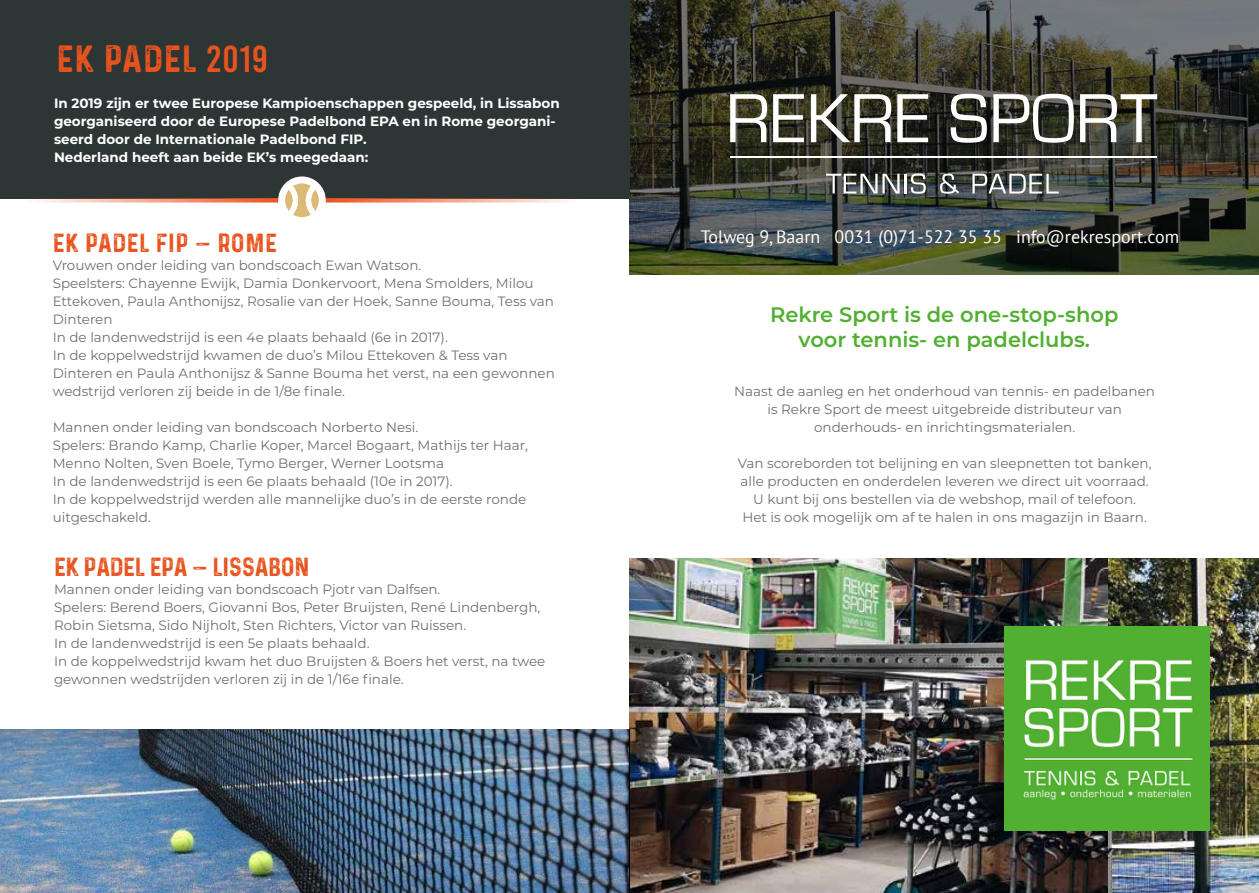
<style>
.page{position:relative;width:1259px;height:893px;background:#fff}
.page>*{position:absolute;margin:0;border:0;box-sizing:border-box;transform-origin:0 0}
.t1{font:30.45px "Prequel Demo";letter-spacing:.02em;color:#e8531e}
.t2{font:600 21px/25.2px "Montserrat";color:#51b032;text-align:center}
.t3{font:21px "Prequel Demo";letter-spacing:-.02em;color:#e8531e}
.t4{font:21px "Prequel Demo";letter-spacing:.02em;color:#e8531e}
.t5{font:17.85px "PT Sans";color:#fff}
.t6{font:13.5px/18px "Montserrat";color:#706f6f}
.t7{font:700 13.5px/18px "Montserrat";color:#fff}
.s1{font-family:"Bebas";font-size:37.5px}
</style>
<div class="page">
<svg style="left:629px;top:0;width:630px;height:274px;background:#3e4237"></svg>
<svg style="left:730px;top:94px;width:37px;height:48px"></svg>
<svg style="left:773px;top:94px;width:31px;height:48px"></svg>
<svg style="left:811px;top:94px;width:80px;height:48px"></svg>
<svg style="left:897px;top:94px;width:31px;height:48px"></svg>
<svg style="left:950px;top:94px;width:37px;height:49px"></svg>
<svg style="left:993px;top:94px;width:81px;height:49px"></svg>
<svg style="left:1080px;top:94px;width:77px;height:48px"></svg>
<svg style="left:826px;top:174px;width:73px;height:20px"></svg>
<hr style="left:904px;top:174px;width:3px;height:20px;background:#fff">
<svg style="left:910px;top:174px;width:15px;height:20px"></svg>
<svg style="left:940px;top:174px;width:19px;height:20px"></svg>
<svg style="left:972px;top:174px;width:86px;height:20px"></svg>
<hr style="left:730px;top:156px;width:427px;height:2px;background:#fff">
<img style="left:629px;top:558px;width:630px;height:335px">
<div style="left:0;top:0;width:629px;height:198px;background:#2e3635"></div>
<div style="left:278px;top:176px;width:48px;height:48px;background:#fff;border-radius:50%"></div>
<svg style="left:285px;top:183px;width:34px;height:34px"></svg>
<svg style="left:0;top:198px;width:278px;height:5px"></svg>
<svg style="left:326px;top:198px;width:291px;height:5px"></svg>
<img style="left:0;top:729px;width:629px;height:164px">
<img style="left:1004px;top:626px;width:205px;height:205px">
<h1 class="t1" style="left:57px;top:38px;width:213px">EK PADEL <span class="s1">2019</span></h1>
<p class="t7" style="left:54px;top:94px;width:507px">In 2019 zijn er twee Europese Kampioenschappen gespeeld, in Lissabon georganiseerd door de Europese Padelbond EPA en in Rome georgani&shy;seerd door de Internationale Padelbond FIP.<br>Nederland heeft aan beide EK’s meegedaan:</p>
<h2 class="t4" style="left:53px;top:229px;width:226px">EK PADEL FIP – ROME</h2>
<p class="t6" style="left:53px;top:256px;width:503px">Vrouwen onder leiding van bondscoach Ewan Watson.<br>Speelsters: Chayenne Ewijk, Damia Donkervoort, Mena Smolders, Milou Ettekoven, Paula Anthonijsz, Rosalie van der Hoek, Sanne Bouma, Tess van Dinteren<br>In de landenwedstrijd is een 4e plaats behaald (6e in 2017).<br>In de koppelwedstrijd kwamen de duo’s Milou Ettekoven &amp; Tess van Dinteren en Paula Anthonijsz &amp; Sanne Bouma het verst, na een gewonnen wedstrijd verloren zij beide in de 1/8e finale.</p>
<p class="t6" style="left:53px;top:418px;width:477px">Mannen onder leiding van bondscoach Norberto Nesi.<br>Spelers: Brando Kamp, Charlie Koper, Marcel Bogaart, Mathijs ter Haar, Menno Nolten, Sven Boele, Tymo Berger, Werner Lootsma<br>In de landenwedstrijd is een 6e plaats behaald (10e in 2017).<br>In de koppelwedstrijd werden alle mannelijke duo’s in de eerste ronde uitgeschakeld.</p>
<h2 class="t3" style="left:54px;top:553px;width:257px">EK PADEL EPA – LISSABON</h2>
<p class="t6" style="left:54px;top:580px;width:493px">Mannen onder leiding van bondscoach Pjotr van Dalfsen.<br>Spelers: Berend Boers, Giovanni Bos, Peter Bruijsten, René Lindenbergh, Robin Sietsma, Sido Nijholt, Sten Richters, Victor van Ruissen.<br>In de landenwedstrijd is een 5e plaats behaald.<br>In de koppelwedstrijd kwam het duo Bruijsten &amp; Boers het verst, na twee gewonnen wedstrijden verloren zij in de 1/16e finale.</p>
<h3 class="t5" style="left:701px;top:225px;width:480px">Tolweg 9, Baarn 0031 (0)71-522 35 35 info@rekresport.com</h3>
<h2 class="t2" style="left:770px;top:301px;width:350px">Rekre Sport is de one-stop-shop voor tennis- en padelclubs.</h2>
<p class="t6" style="left:734px;top:382px;width:422px;text-align:center">Naast de aanleg en het onderhoud van tennis- en padelbanen is Rekre Sport de meest uitgebreide distributeur van onderhouds- en inrichtingsmaterialen.</p>
<p class="t6" style="left:738px;top:454px;width:415px;text-align:center">Van scoreborden tot belijning en van sleepnetten tot banken, alle producten en onderdelen leveren we direct uit voorraad.<br>U kunt bij ons bestellen via de webshop, mail of telefoon.<br>Het is ook mogelijk om af te halen in ons magazijn in Baarn.</p>
</div>
